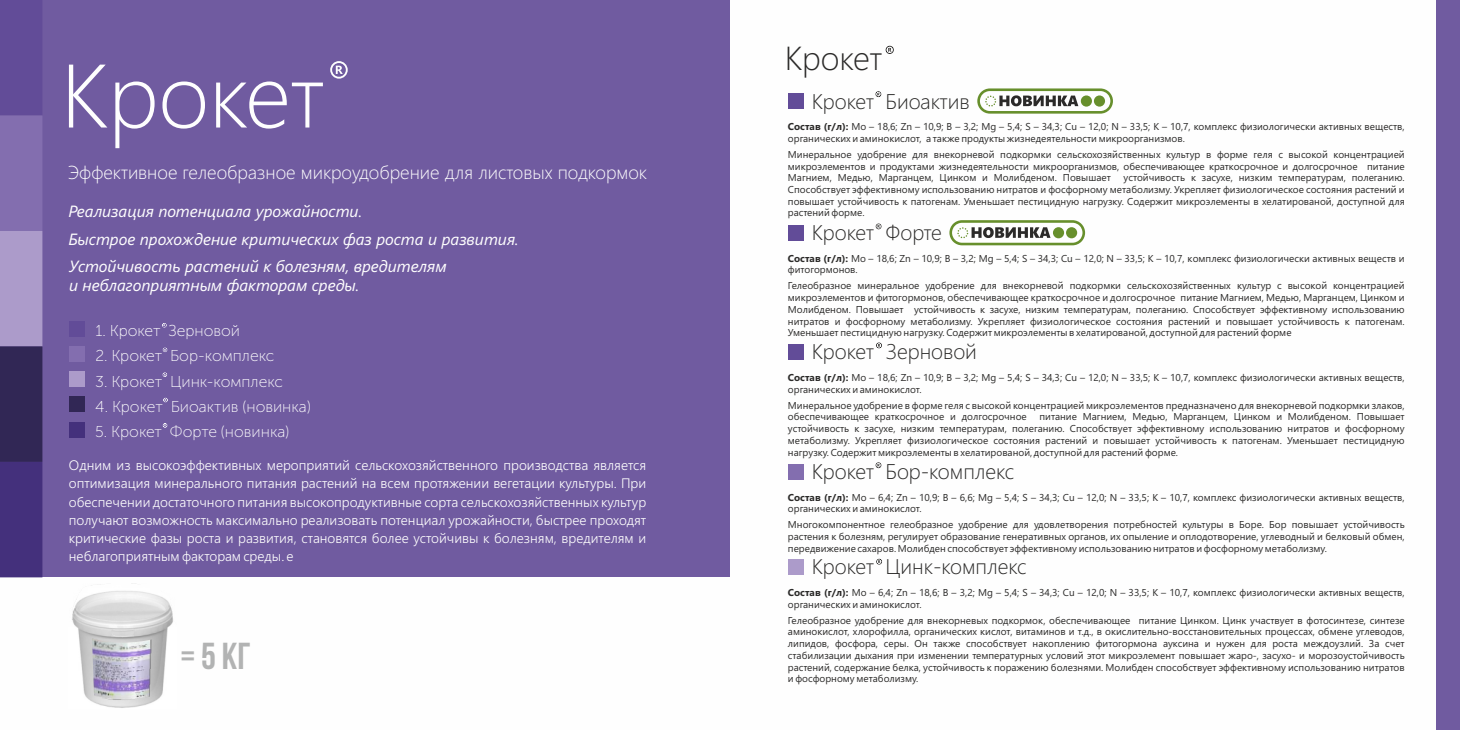
<style>
.page{position:relative;width:1460px;height:730px;background:#fff}
.page>*{position:absolute;margin:0;border:0;box-sizing:border-box;transform-origin:0 0}
.t1{font:300 89.88px "Segoe UI";color:#fefefe}
.t2{font:700 37.5px "Bebas Neue";color:#b2b3b3}
.t3{font:300 33.25px "Segoe UI";color:#2b2a29}
.t4{font:300 21.25px "Segoe UI";color:#2b2a29}
.t5{font:300 18.75px "Segoe UI";color:#fefefe}
.t6{font:italic 16.25px/27.6px "Segoe UI";color:#fefefe}
.t7{font:15.75px "Museo Sans Cyrl 100";color:#fefefe}
.t8{font:300 13.75px/18.2px "Segoe UI";color:#fefefe;text-align:justify}
.t9{font:10px/11.8px "Segoe UI";color:#2b2a29}
.s1{font-weight:700}
</style>
<div class="page">
<div style="left:0;top:0;width:730px;height:730px;background:#705ba0"></div>
<div style="left:69px;top:346px;width:16px;height:15px;background:#836eaf"></div>
<div style="left:69px;top:371px;width:16px;height:15px;background:#ac9bca"></div>
<div style="left:69px;top:321px;width:16px;height:15px;background:#624c98"></div>
<div style="left:788px;top:344px;width:16px;height:16px;background:#624c98"></div>
<div style="left:1436px;top:0;width:24px;height:730px;background:#705ba0"></div>
<div style="left:788px;top:464px;width:16px;height:15px;background:#836eaf"></div>
<div style="left:788px;top:559px;width:16px;height:16px;background:#ac9bca"></div>
<div style="left:69px;top:396px;width:16px;height:16px;background:#312755"></div>
<div style="left:69px;top:422px;width:16px;height:15px;background:#44307c"></div>
<div style="left:788px;top:94px;width:16px;height:15px;background:#624c98"></div>
<div style="left:788px;top:225px;width:16px;height:15px;background:#624c98"></div>
<svg style="left:886px;top:46px;width:8px;height:8px"></svg>
<svg style="left:162px;top:323px;width:5px;height:4px"></svg>
<svg style="left:163px;top:348px;width:4px;height:4px"></svg>
<svg style="left:163px;top:372px;width:4px;height:5px"></svg>
<svg style="left:163px;top:398px;width:5px;height:4px"></svg>
<svg style="left:163px;top:423px;width:4px;height:5px"></svg>
<svg style="left:330px;top:61px;width:18px;height:18px"></svg>
<svg style="left:875px;top:91px;width:6px;height:6px"></svg>
<svg style="left:876px;top:224px;width:5px;height:5px"></svg>
<svg style="left:876px;top:342px;width:6px;height:6px"></svg>
<svg style="left:876px;top:462px;width:5px;height:6px"></svg>
<svg style="left:876px;top:559px;width:6px;height:6px"></svg>
<div style="left:0;top:577px;width:730px;height:153px;background:#fefefe"></div>
<img style="left:72px;top:583px;width:101px;height:125px">
<img style="left:92px;top:638px;width:60px;height:63px">
<svg style="left:0;top:0;width:42px;height:577px"></svg>
<svg style="left:977px;top:88px;width:136px;height:26px"></svg>
<svg style="left:949px;top:220px;width:136px;height:25px"></svg>
<h1 class="t1" style="left:61px;top:62px;width:265px">Крокет</h1>
<h3 class="t5" style="left:68px;top:166px;width:581px">Эффективное гелеобразное микроудобрение для листовых подкормок</h3>
<h3 class="t6" style="left:68px;top:199px;width:452px">Реализация потенциала урожайности.<br>Быстрое прохождение критических фаз роста и развития.<br>Устойчивость растений к болезням, вредителям</h3>
<h3 class="t6" style="left:69px;top:273px;width:292px">и неблагоприятным факторам среды.</h3>
<h3 class="t7" style="left:95px;top:325px;width:146px">1. Крокет Зерновой</h3>
<h3 class="t7" style="left:95px;top:350px;width:180px">2. Крокет Бор-комплекс</h3>
<h3 class="t7" style="left:95px;top:375px;width:189px">3. Крокет Цинк-комплекс</h3>
<h3 class="t7" style="left:95px;top:400px;width:217px">4. Крокет Биоактив (новинка)</h3>
<h3 class="t7" style="left:95px;top:425px;width:195px">5. Крокет Форте (новинка)</h3>
<p class="t8" style="left:69px;top:457px;width:579px">Одним из высокоэффективных мероприятий сельскохозяйственного производства является оптимизация минерального питания растений на всем протяжении вегетации культуры. При обеспечении достаточного питания высокопродуктивные сорта сельскохозяйственных культур получают возможность максимально реализовать потенциал урожайности, быстрее проходят критические фазы роста и развития, становятся более устойчивы к болезням, вредителям и неблагоприятным факторам среды. е</p>
<h2 class="t2" style="left:181px;top:641px;width:72px">= 5 кг</h2>
<h3 class="t3" style="left:785px;top:46px;width:99px">Крокет</h3>
<h3 class="t4" style="left:812px;top:93px;width:159px">Крокет Биоактив</h3>
<p class="t9" style="left:788px;top:122px;width:618px"><span class="s1">Состав (г/л):</span> Mo – 18,6; Zn – 10,9; В – 3,2; Mg – 5,4; S – 34,3; Cu – 12,0; N – 33,5; K – 10,7, комплекс физиологически активных веществ, органических и аминокислот, а также продукты жизнедеятельности микроорганизмов.</p>
<p class="t9" style="left:788px;top:149px;width:618px;text-align:justify">Минеральное удобрение для внекорневой подкормки сельскохозяйственных культур в форме геля с высокой концентрацией микроэлементов и продуктами жизнедеятельности микроорганизмов, обеспечивающее краткосрочное и долгосрочное питание Магнием, Медью, Марганцем, Цинком и Молибденом. Повышает</p>
<p class="t9" style="left:788px;top:173px;width:618px;text-align:justify;text-indent:336px">устойчивость к засухе, низким температурам, полеганию.<br>Способствует эффективному использованию нитратов и фосфорному метаболизму. Укрепляет физиологическое состояния растений и повышает устойчивость к патогенам. Уменьшает пестицидную нагрузку. Содержит микроэлементы в хелатированой, доступной для растений форме.</p>
<h3 class="t4" style="left:812px;top:225px;width:132px">Крокет Форте</h3>
<p class="t9" style="left:788px;top:253px;width:618px"><span class="s1">Состав (г/л):</span> Mo – 18,6; Zn – 10,9; В – 3,2; Mg – 5,4; S – 34,3; Cu – 12,0; N – 33,5; K – 10,7, комплекс физиологически активных веществ и фитогормонов.</p>
<p class="t9" style="left:788px;top:281px;width:618px;text-align:justify">Гелеобразное минеральное удобрение для внекорневой подкормки сельскохозяйственных культур с высокой концентрацией микроэлементов и фитогормонов, обеспечивающее краткосрочное и долгосрочное питание Магнием, Медью, Марганцем, Цинком и Молибденом. Повышает устойчивость к засухе, низким температурам, полеганию. Способствует эффективному использованию нитратов и фосфорному метаболизму. Укрепляет физиологическое состояния растений и повышает устойчивость к патогенам.<br>Уменьшает пестицидную нагрузку. Содержит микроэлементы в хелатированой, доступной для растений форме</p>
<h3 class="t4" style="left:812px;top:344px;width:167px">Крокет Зерновой</h3>
<p class="t9" style="left:788px;top:373px;width:618px"><span class="s1">Состав (г/л):</span> Mo – 18,6; Zn – 10,9; В – 3,2; Mg – 5,4; S – 34,3; Cu – 12,0; N – 33,5; K – 10,7, комплекс физиологически активных веществ, органических и аминокислот.</p>
<p class="t9" style="left:788px;top:400px;width:618px">Минеральное удобрение в форме геля с высокой концентрацией микроэлементов предназначено для внекорневой подкормки злаков, обеспечивающее краткосрочное и долгосрочное</p>
<p class="t9" style="left:788px;top:412px;width:618px;text-align:justify;text-indent:251px">питание Магнием, Медью, Марганцем, Цинком и Молибденом. Повышает устойчивость к засухе, низким температурам, полеганию. Способствует эффективному использованию нитратов и фосфорному метаболизму. Укрепляет физиологическое состояния растений и повышает устойчивость к патогенам. Уменьшает пестицидную нагрузку. Содержит микроэлементы в хелатированой, доступной для растений форме.</p>
<h3 class="t4" style="left:812px;top:463px;width:204px">Крокет Бор-комплекс</h3>
<p class="t9" style="left:788px;top:492px;width:618px"><span class="s1">Состав (г/л):</span> Mo – 6,4; Zn – 10,9; В – 6,6; Mg – 5,4; S – 34,3; Cu – 12,0; N – 33,5; K – 10,7, комплекс физиологически активных веществ, органических и аминокислот.</p>
<p class="t9" style="left:788px;top:520px;width:618px;text-align:justify">Многокомпонентное гелеобразное удобрение для удовлетворения потребностей культуры в Боре. Бор повышает устойчивость растения к болезням, регулирует образование генеративных органов, их опыление и оплодотворение, углеводный и белковый обмен, передвижение сахаров. Молибден способствует эффективному использованию нитратов и фосфорному метаболизму.</p>
<h3 class="t4" style="left:812px;top:559px;width:216px">Крокет Цинк-комплекс</h3>
<p class="t9" style="left:788px;top:588px;width:618px"><span class="s1">Состав (г/л):</span> Mo – 6,4; Zn – 18,6; В – 3,2; Mg – 5,4; S – 34,3; Cu – 12,0; N – 33,5; K – 10,7, комплекс физиологически активных веществ, органических и аминокислот.</p>
<p class="t9" style="left:788px;top:615px;width:618px;text-align:justify">Гелеобразное удобрение для внекорневых подкормок, обеспечивающее питание Цинком. Цинк участвует в фотосинтезе, синтезе аминокислот, хлорофилла, органических кислот, витаминов и т.д., в окислительно-восстановительных процессах, обмене углеводов, липидов, фосфора, серы. Он также способствует накоплению фитогормона ауксина и нужен для роста междоузлий. За счет стабилизации дыхания при изменении температурных условий этот микроэлемент повышает жаро-, засухо- и морозоустойчивость растений, содержание белка, устойчивость к поражению болезнями. Молибден способствует эффективному использованию нитратов и фосфорному метаболизму.</p>
</div>
